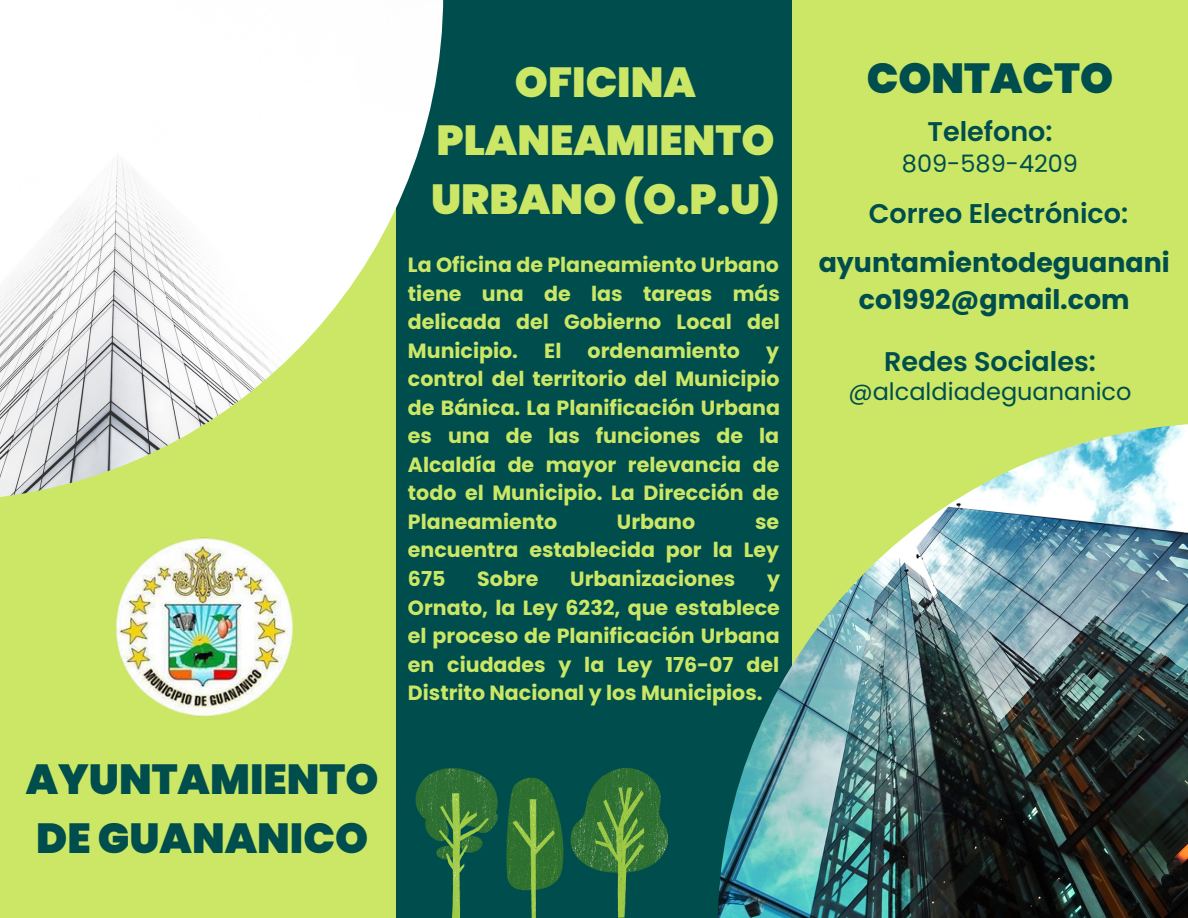
<style>
.page{position:relative;width:1188px;height:918px;background:#cbe765}
.page>*{position:absolute;margin:0;border:0;box-sizing:border-box;transform-origin:0 0}
.t1{font:900 42px/58.5px "Poppins";color:#cbe765;text-align:center}
.t2{font:900 42px/58.5px "Poppins";color:#004d4d}
.t3{font:600 27px "Poppins";color:#004d4d}
.t4{font:700 26.85px/37.2px "Poppins";color:#004d4d;text-align:center}
.t5{font:24px "Poppins";color:#004d4d}
.t6{font:700 20.55px/28.5px "Poppins";color:#cbe765;text-align:justify}
</style>
<div class="page">
<div style="left:396px;top:0;width:396px;height:918px;background:#004d4d"></div>
<svg style="left:571px;top:768px;width:97px;height:150px"></svg>
<img style="left:718px;top:424px;width:470px;height:494px">
<img style="left:0;top:0;width:443px;height:497px">
<svg style="left:415px;top:768px;width:83px;height:150px"></svg>
<svg style="left:506px;top:778px;width:58px;height:140px"></svg>
<img style="left:110px;top:536px;width:184px;height:184px;border-radius:50%">
<p class="t2" style="left:26px;top:750px;width:354px">AYUNTAMIENTO<br>DE GUANANICO</p>
<p class="t1" style="left:431px;top:53px;width:350px">OFICINA<br>PLANEAMIENTO<br>URBANO (O.P.U)</p>
<p class="t6" style="left:408px;top:251px;width:373px">La Oficina de Planeamiento Urbano tiene una de las tareas más delicada del Gobierno Local del Municipio.</p>
<p class="t6" style="left:544px;top:336px;width:19px">El</p>
<p class="t6" style="left:588px;top:336px;width:154px">ordenamiento</p>
<p class="t6" style="left:408px;top:336px;width:374px;text-indent:358px">y control del territorio del Municipio de Bánica. La Planificación Urbana es una de las funciones de la Alcaldía de mayor relevancia de todo el Municipio. La Dirección de Planeamiento</p>
<p class="t6" style="left:617px;top:507px;width:80px">Urbano</p>
<p class="t6" style="left:408px;top:507px;width:373px;text-indent:347px">se encuentra establecida por la Ley 675</p>
<p class="t6" style="left:477px;top:565px;width:63px">Sobre</p>
<p class="t6" style="left:570px;top:565px;width:166px">Urbanizaciones</p>
<p class="t6" style="left:408px;top:565px;width:374px;text-indent:359px">y Ornato, la Ley 6232, que establece el proceso de Planificación Urbana en ciudades y la Ley 176-07 del Distrito Nacional y los Municipios.</p>
<p class="t2" style="left:867px;top:49px;width:248px">CONTACTO</p>
<p class="t3" style="left:927px;top:113px;width:127px">Telefono:</p>
<p class="t5" style="left:902px;top:147px;width:178px">809-589-4209</p>
<p class="t3" style="left:869px;top:195px;width:261px">Correo Electrónico:</p>
<p class="t4" style="left:819px;top:244px;width:353px">ayuntamientodeguanani co1992@gmail.com</p>
<p class="t3" style="left:884px;top:343px;width:213px">Redes Sociales:</p>
<p class="t5" style="left:848px;top:374px;width:285px">@alcaldiadeguananico</p>
</div>
